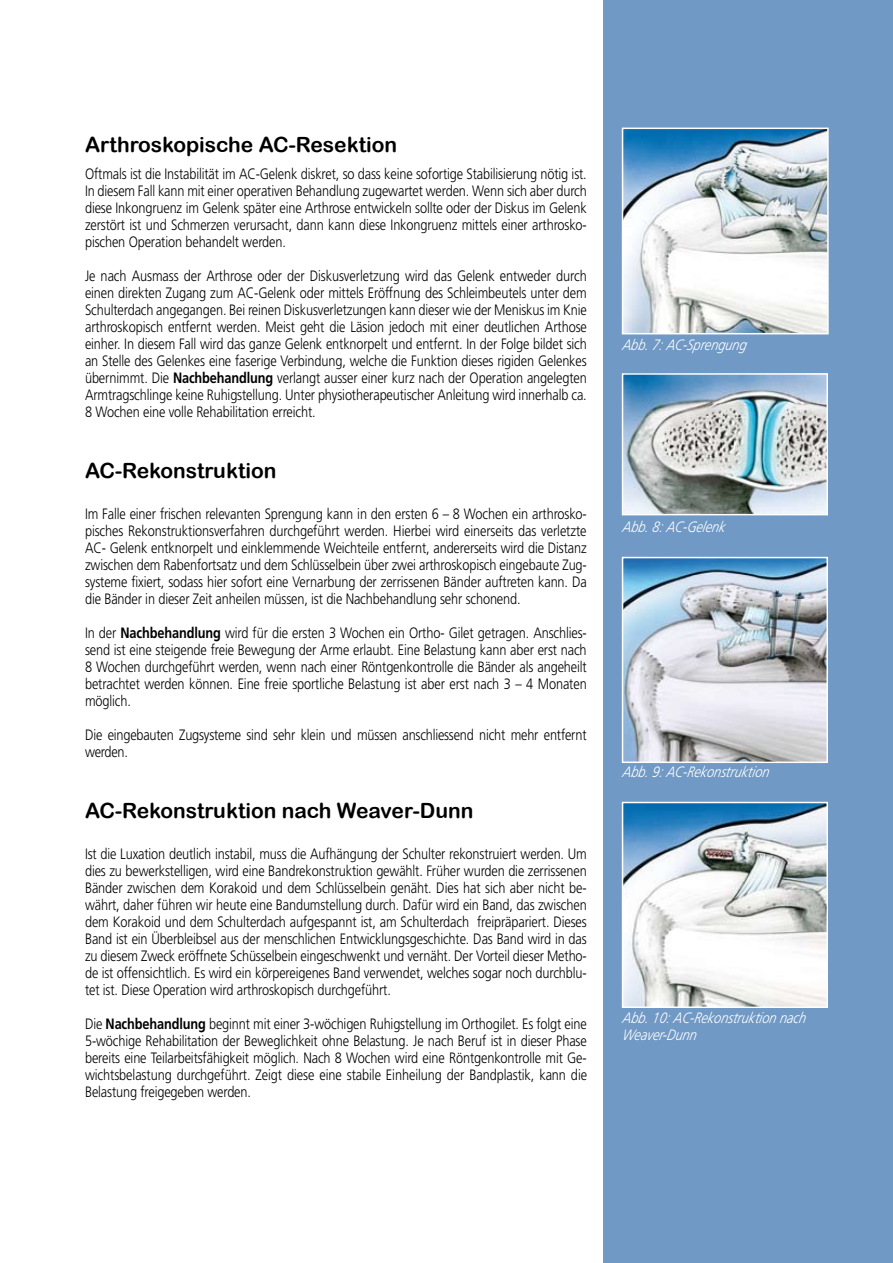
<style>
.page{position:relative;width:893px;height:1263px;background:#fff}
.page>*{position:absolute;margin:0;border:0;box-sizing:border-box;transform-origin:0 0}
.t1{font:21px "Arial Rounded MT Bold";color:#000}
.t2{font:300 15px/17px "Frutiger";letter-spacing:-.01em;color:#000;text-align:justify;scale:.85 1}
.t3{font:italic 300 15px/16.5px "Frutiger";color:#fff;scale:.85 1}
.s1{font-weight:700}
</style>
<div class="page">
<div style="left:604px;top:0;width:289px;height:1263px;background:#7099c5"></div>
<img style="left:625px;top:805px;width:200px;height:200px">
<div style="left:622px;top:802px;width:206px;height:206px;border:2px solid #fff"></div>
<img style="left:625px;top:376px;width:200px;height:136px">
<div style="left:622px;top:373px;width:206px;height:142px;border:2px solid #fff"></div>
<img style="left:625px;top:131px;width:201px;height:200px">
<div style="left:622px;top:128px;width:207px;height:206px;border:2px solid #fff"></div>
<img style="left:625px;top:560px;width:200px;height:200px">
<div style="left:622px;top:557px;width:206px;height:206px;border:2px solid #fff"></div>
<h1 class="t1" style="left:85px;top:132px;width:314px">Arthroskopische AC-Resektion</h1>
<p class="t2" style="left:85px;top:165px;width:592px">Oftmals ist die Instabilität im AC-Gelenk diskret, so dass keine sofortige Stabilisierung nötig ist.<br>In diesem Fall kann mit einer operativen Behandlung zugewartet werden. Wenn sich aber durch diese Inkongruenz im Gelenk später eine Arthrose entwickeln sollte oder der Diskus im Gelenk zerstört ist und Schmerzen verursacht, dann kann diese Inkongruenz mittels einer arthrosko&shy;pischen Operation behandelt werden.</p>
<p class="t2" style="left:85px;top:267px;width:592px">Je nach Ausmass der Arthrose oder der Diskusverletzung wird das Gelenk entweder durch einen direkten Zugang zum AC-Gelenk oder mittels Eröffnung des Schleimbeutels unter dem Schulterdach angegangen. Bei reinen Diskusverletzungen kann dieser wie der Meniskus im Knie arthroskopisch entfernt werden. Meist geht die Läsion jedoch mit einer deutlichen Arthose einher. In diesem Fall wird das ganze Gelenk entknorpelt und entfernt. In der Folge bildet sich an Stelle des Gelenkes eine faserige Verbindung, welche die Funktion dieses rigiden Gelenkes übernimmt. Die <span class="s1">Nachbehandlung</span> verlangt ausser einer kurz nach der Operation angelegten Armtragschlinge keine Ruhigstellung. Unter physiotherapeutischer Anleitung wird innerhalb ca.<br>8 Wochen eine volle Rehabilitation erreicht.</p>
<h1 class="t1" style="left:85px;top:458px;width:193px">AC-Rekonstruktion</h1>
<p class="t2" style="left:85px;top:505px;width:592px">Im Falle einer frischen relevanten Sprengung kann in den ersten 6 – 8 Wochen ein arthrosko&shy;pisches Rekonstruktionsverfahren durchgeführt werden. Hierbei wird einerseits das verletzte AC- Gelenk entknorpelt und einklemmende Weichteile entfernt, andererseits wird die Distanz zwischen dem Rabenfortsatz und dem Schlüsselbein über zwei arthroskopisch eingebaute Zug&shy;systeme fixiert, sodass hier sofort eine Vernarbung der zerrissenen Bänder auftreten kann. Da die Bänder in dieser Zeit anheilen müssen, ist die Nachbehandlung sehr schonend.</p>
<p class="t2" style="left:85px;top:624px;width:592px">In der <span class="s1">Nachbehandlung</span> wird für die ersten 3 Wochen ein Ortho- Gilet getragen. Anschlies&shy;send ist eine steigende freie Bewegung der Arme erlaubt. Eine Belastung kann aber erst nach 8 Wochen durchgeführt werden, wenn nach einer Röntgenkontrolle die Bänder als angeheilt betrachtet werden können. Eine freie sportliche Belastung ist aber erst nach 3 – 4 Monaten möglich.</p>
<p class="t2" style="left:85px;top:726px;width:592px">Die eingebauten Zugsysteme sind sehr klein und müssen anschliessend nicht mehr entfernt werden.</p>
<p class="t3" style="left:622px;top:336px;width:147px">Abb.7:A C-Sprengung</p>
<p class="t3" style="left:622px;top:518px;width:126px">Abb.8:A C-Gelenk</p>
<p class="t3" style="left:622px;top:764px;width:178px">Abb.9:A C-Rekonstruktion</p>
<h1 class="t1" style="left:85px;top:798px;width:390px">AC-Rekonstruktion nach Weaver-Dunn</h1>
<p class="t2" style="left:85px;top:845px;width:592px">Ist die Luxation deutlich instabil, muss die Aufhängung der Schulter rekonstruiert werden. Um dies zu bewerkstelligen, wird eine Bandrekonstruktion gewählt. Früher wurden die zerrissenen Bänder zwischen dem Korakoid und dem Schlüsselbein genäht. Dies hat sich aber nicht be&shy;währt, daher führen wir heute eine Bandumstellung durch. Dafür wird ein Band, das zwischen dem Korakoid und dem Schulterdach aufgespannt ist, am Schulterdach freipräpariert. Dieses Band ist ein Überbleibsel aus der menschlichen Entwicklungsgeschichte. Das Band wird in das zu diesem Zweck eröffnete Schüsselbein eingeschwenkt und vernäht. Der Vorteil dieser Metho&shy;de ist offensichtlich. Es wird ein körpereigenes Band verwendet, welches sogar noch durchblu&shy;tet ist. Diese Operation wird arthroskopisch durchgeführt.</p>
<p class="t2" style="left:85px;top:1015px;width:592px">Die <span class="s1">Nachbehandlung</span> beginnt mit einer 3-wöchigen Ruhigstellung im Orthogilet. Es folgt eine 5-wöchige Rehabilitation der Beweglichkeit ohne Belastung. Je nach Beruf ist in dieser Phase bereits eine Teilarbeitsfähigkeit möglich. Nach 8 Wochen wird eine Röntgenkontrolle mit Ge&shy;wichtsbelastung durchgeführt. Zeigt diese eine stabile Einheilung der Bandplastik, kann die Belastung freigegeben werden.</p>
<p class="t3" style="left:622px;top:1010px;width:221px">Abb.10:A C-Rekonstruktion nach<br>Weaver-Dunn</p>
</div>
